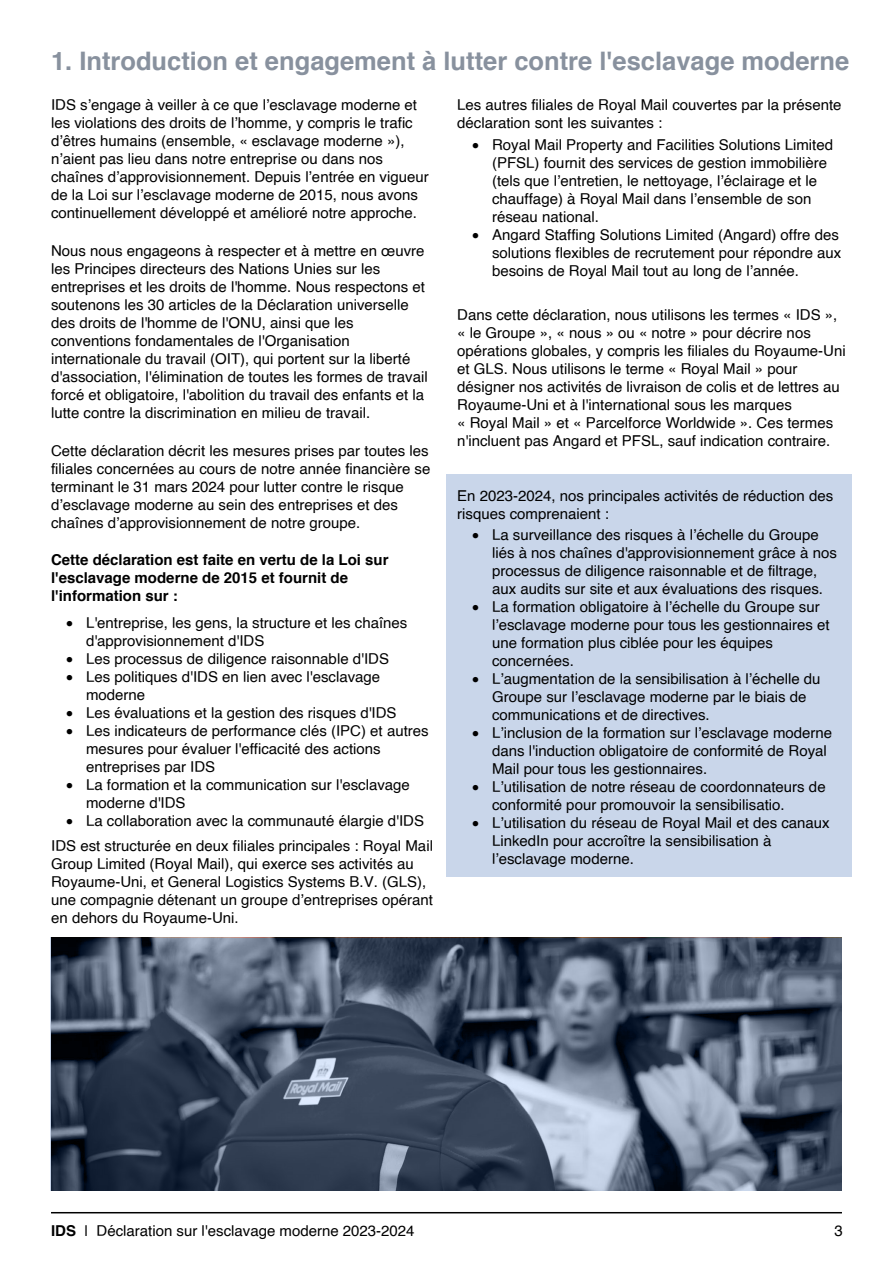
<style>
.page{position:relative;width:893px;height:1263px;background:#fff}
.page>*{position:absolute;margin:0;border:0;box-sizing:border-box;transform-origin:0 0}
.t1{font:700 25.5px "Helvetica";color:#88919e}
.t2{font:15px/18px "Helvetica";color:#000}
.t3{font:700 15px/18px "Helvetica";color:#000}
.s1{font-style:inherit}
.s2{font-weight:700}
</style>
<div class="page">
<img style="left:51px;top:937px;width:791px;height:253px">
<hr style="left:51px;top:1212px;width:791px;height:1px;background:#000">
<div style="left:446px;top:474px;width:406px;height:403px;background:#c9d6ea"></div>
<h1 class="t1" style="left:51px;top:41px;width:800px"><span class="s1">1.</span> Introduction et engagement à lutter contre l'esclavage moderne</h1>
<p class="t2" style="left:51px;top:96px;width:379px">IDS s’engage à veiller à ce que l’esclavage moderne et les violations des droits de l’homme, y compris le trafic d’êtres humains (ensemble, « esclavage moderne »), n’aient pas lieu dans notre entreprise ou dans nos chaînes d’approvisionnement. Depuis l’entrée en vigueur de la Loi sur l’esclavage moderne de 2015, nous avons continuellement développé et amélioré notre approche.</p>
<p class="t2" style="left:51px;top:242px;width:378px">Nous nous engageons à respecter et à mettre en œuvre les Principes directeurs des Nations Unies sur les entreprises et les droits de l'homme. Nous respectons et soutenons les 30 articles de la Déclaration universelle des droits de l'homme de l'ONU, ainsi que les conventions fondamentales de l'Organisation internationale du travail (OIT), qui portent sur la liberté d'association, l'élimination de toutes les formes de travail forcé et obligatoire, l'abolition du travail des enfants et la lutte contre la discrimination en milieu de travail.</p>
<p class="t2" style="left:51px;top:442px;width:381px">Cette déclaration décrit les mesures prises par toutes les filiales concernées au cours de notre année financière se terminant le 31 mars 2024 pour lutter contre le risque d’esclavage moderne au sein des entreprises et des chaînes d’approvisionnement de notre groupe.</p>
<p class="t3" style="left:51px;top:551px;width:339px">Cette déclaration est faite en vertu de la Loi sur l'esclavage moderne de 2015 et fournit de l'information sur :</p>
<p class="t2" style="left:86px;top:614px;width:323px;text-indent:-20px">• L'entreprise, les gens, la structure et les chaînes d'approvisionnement d'IDS</p>
<p class="t2" style="left:66px;top:650px;width:324px">• Les processus de diligence raisonnable d'IDS</p>
<p class="t2" style="left:86px;top:668px;width:296px;text-indent:-20px">• Les politiques d'IDS en lien avec l'esclavage moderne</p>
<p class="t2" style="left:66px;top:704px;width:332px">• Les évaluations et la gestion des risques d'IDS</p>
<p class="t2" style="left:86px;top:722px;width:344px;text-indent:-20px">• Les indicateurs de performance clés (IPC) et autres mesures pour évaluer l'efficacité des actions entreprises par IDS</p>
<p class="t2" style="left:86px;top:776px;width:325px;text-indent:-20px">• La formation et la communication sur l'esclavage moderne d'IDS</p>
<p class="t2" style="left:51px;top:808px;width:383px;line-height:25.8px;text-align:center">• La collaboration avec la communauté élargie d'IDS<br>IDS est structurée en deux filiales principales : Royal Mail</p>
<p class="t2" style="left:51px;top:855px;width:383px">Group Limited (Royal Mail), qui exerce ses activités au Royaume-Uni, et General Logistics Systems B.V. (GLS), une compagnie détenant un groupe d’entreprises opérant en dehors du Royaume-Uni.</p>
<p class="t2" style="left:457px;top:96px;width:386px">Les autres filiales de Royal Mail couvertes par la présente déclaration sont les suivantes :</p>
<p class="t2" style="left:492px;top:136px;width:342px;text-indent:-20px">• Royal Mail Property and Facilities Solutions Limited (PFSL) fournit des services de gestion immobilière (tels que l’entretien, le nettoyage, l’éclairage et le chauffage) à Royal Mail dans l’ensemble de son réseau national.</p>
<p class="t2" style="left:492px;top:226px;width:351px;text-indent:-20px">• Angard Staffing Solutions Limited (Angard) offre des solutions flexibles de recrutement pour répondre aux besoins de Royal Mail tout au long de l’année.</p>
<p class="t2" style="left:457px;top:307px;width:390px">Dans cette déclaration, nous utilisons les termes « IDS », « le Groupe », « nous » ou « notre » pour décrire nos opérations globales, y compris les filiales du Royaume-Uni et GLS. Nous utilisons le terme « Royal Mail » pour désigner nos activités de livraison de colis et de lettres au Royaume-Uni et à l'international sous les marques<br>« Royal Mail » et « Parcelforce Worldwide ». Ces termes n'incluent pas Angard et PFSL, sauf indication contraire.</p>
<p class="t2" style="left:457px;top:487px;width:378px">En 2023-2024, nos principales activités de réduction des risques comprenaient :</p>
<p class="t2" style="left:492px;top:526px;width:346px;text-indent:-20px">• La surveillance des risques à l’échelle du Groupe liés à nos chaînes d'approvisionnement grâce à nos processus de diligence raisonnable et de filtrage, aux audits sur site et aux évaluations des risques.</p>
<p class="t2" style="left:492px;top:598px;width:339px;text-indent:-20px">• La formation obligatoire à l’échelle du Groupe sur l’esclavage moderne pour tous les gestionnaires et une formation plus ciblée pour les équipes concernées.</p>
<p class="t2" style="left:492px;top:670px;width:330px;text-indent:-20px">• L’augmentation de la sensibilisation à l’échelle du<br>Groupe sur l’esclavage moderne par le biais de communications et de directives.</p>
<p class="t2" style="left:492px;top:724px;width:342px;text-indent:-20px">• L’inclusion de la formation sur l’esclavage moderne dans l'induction obligatoire de conformité de Royal<br>Mail pour tous les gestionnaires.</p>
<p class="t2" style="left:492px;top:778px;width:335px;text-indent:-20px">• L’utilisation de notre réseau de coordonnateurs de conformité pour promouvoir la sensibilisatio.</p>
<p class="t2" style="left:492px;top:814px;width:339px;text-indent:-20px">• L’utilisation du réseau de Royal Mail et des canaux<br>LinkedIn pour accroître la sensibilisation à l’esclavage moderne.</p>
<p class="t2" style="left:51px;top:1222px;width:365px"><span class="s2">IDS</span> | Déclaration sur l'esclavage moderne 2023-2024</p>
<p class="t2" style="left:834px;top:1222px;width:10px">3</p>
</div>
